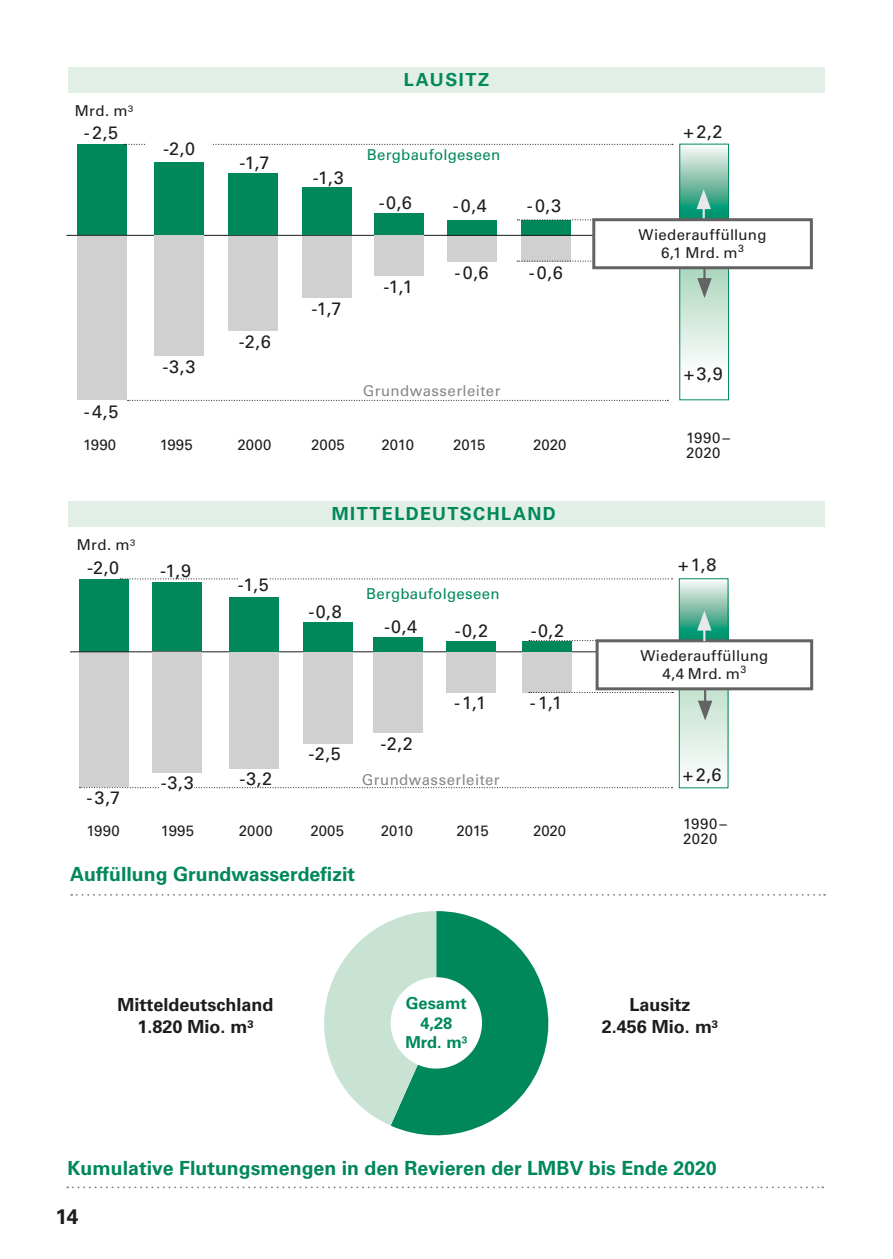
<style>
.page{position:relative;width:893px;height:1259px;background:#fff}
.page>*{position:absolute;margin:0;border:0;box-sizing:border-box;transform-origin:0 0}
.t1{font:700 21px "Univers LT Std";color:#1d1d1b}
.t2{font:700 19.5px "Univers LT Std";color:#00885b}
.t3{font:18px "Univers LT Std";color:#1d1d1b}
.t4{font:700 18px/21.6px "Univers LT Std";color:#1d1d1b;text-align:center}
.t5{font:700 18px "Univers LT Std";letter-spacing:.08em;color:#00885b}
.t6{font:700 16.5px/19.8px "Univers LT Std";color:#00885b;text-align:center}
.t7{font:15px/15px "Univers LT Std";letter-spacing:.015em;color:#1d1d1b}
.t8{font:15px "Univers LT Std";letter-spacing:.03em;color:#878787}
.t9{font:15px "Univers LT Std";letter-spacing:.02em;color:#00885b}
</style>
<div class="page">
<div style="left:69px;top:67px;width:756px;height:26px;background:#e1efe7"></div>
<div style="left:77px;top:144px;width:49px;height:91px;background:#00885b"></div>
<div style="left:77px;top:236px;width:49px;height:164px;background:#d0d0d0"></div>
<div style="left:521px;top:220px;width:49px;height:15px;background:#00885b"></div>
<div style="left:521px;top:236px;width:49px;height:25px;background:#d0d0d0"></div>
<div style="left:447px;top:220px;width:49px;height:15px;background:#00885b"></div>
<div style="left:447px;top:236px;width:49px;height:25px;background:#d0d0d0"></div>
<svg style="left:682px;top:147px;width:45px;height:71px;background:#83c4af"></svg>
<div style="left:680px;top:144px;width:49px;height:91px;border:1px solid #00885b"></div>
<svg style="left:682px;top:269px;width:45px;height:92px;background:#d1e8da"></svg>
<div style="left:680px;top:236px;width:49px;height:164px;border:1px solid #00885b"></div>
<svg style="left:517px;top:219px;width:74px;height:1px"></svg>
<svg style="left:517px;top:261px;width:75px;height:1px"></svg>
<svg style="left:124px;top:144px;width:549px;height:1px"></svg>
<svg style="left:128px;top:400px;width:540px;height:1px"></svg>
<svg style="left:696px;top:189px;width:15px;height:29px"></svg>
<hr style="left:66px;top:235px;width:696px;height:1px;background:#1d1d1b">
<div style="left:154px;top:162px;width:49px;height:73px;background:#00885b"></div>
<div style="left:154px;top:236px;width:49px;height:120px;background:#d0d0d0"></div>
<div style="left:146px;top:142px;width:66px;height:13px;background:#fff"></div>
<div style="left:229px;top:173px;width:49px;height:62px;background:#00885b"></div>
<div style="left:229px;top:236px;width:49px;height:94px;background:#d0d0d0"></div>
<div style="left:302px;top:188px;width:50px;height:47px;background:#00885b"></div>
<div style="left:302px;top:236px;width:50px;height:62px;background:#d0d0d0"></div>
<div style="left:374px;top:213px;width:49px;height:22px;background:#00885b"></div>
<div style="left:374px;top:236px;width:49px;height:40px;background:#d0d0d0"></div>
<hr style="left:703px;top:262px;width:3px;height:21px;background:#646363">
<svg style="left:697px;top:278px;width:15px;height:20px"></svg>
<div style="left:594px;top:220px;width:217px;height:48px;background:#fff"></div>
<div style="left:592px;top:218px;width:221px;height:51px;border:3px solid #646363"></div>
<div style="left:68px;top:502px;width:756px;height:25px;background:#e1efe7"></div>
<div style="left:79px;top:579px;width:49px;height:72px;background:#00885b"></div>
<div style="left:79px;top:652px;width:49px;height:135px;background:#d0d0d0"></div>
<svg style="left:681px;top:581px;width:45px;height:58px;background:#82c4af"></svg>
<div style="left:679px;top:578px;width:49px;height:73px;border:1px solid #00885b"></div>
<svg style="left:681px;top:690px;width:45px;height:80px;background:#ddede4"></svg>
<div style="left:679px;top:652px;width:49px;height:136px;border:1px solid #00885b"></div>
<svg style="left:529px;top:640px;width:67px;height:1px"></svg>
<svg style="left:120px;top:578px;width:552px;height:1px"></svg>
<svg style="left:79px;top:787px;width:593px;height:1px"></svg>
<hr style="left:70px;top:651px;width:701px;height:1px;background:#1d1d1b">
<div style="left:597px;top:641px;width:215px;height:48px;background:#fff"></div>
<div style="left:596px;top:639px;width:217px;height:51px;border:3px solid #646363"></div>
<div style="left:153px;top:582px;width:49px;height:69px;background:#00885b"></div>
<div style="left:153px;top:652px;width:49px;height:120px;background:#d0d0d0"></div>
<div style="left:161px;top:776px;width:33px;height:13px;background:#fff"></div>
<div style="left:229px;top:597px;width:49px;height:54px;background:#00885b"></div>
<div style="left:229px;top:652px;width:49px;height:117px;background:#d0d0d0"></div>
<div style="left:238px;top:578px;width:31px;height:13px;background:#fff"></div>
<div style="left:303px;top:622px;width:49px;height:29px;background:#00885b"></div>
<div style="left:303px;top:652px;width:49px;height:91px;background:#d0d0d0"></div>
<div style="left:374px;top:637px;width:49px;height:14px;background:#00885b"></div>
<div style="left:374px;top:652px;width:49px;height:80px;background:#d0d0d0"></div>
<svg style="left:697px;top:610px;width:15px;height:31px"></svg>
<svg style="left:698px;top:690px;width:14px;height:30px"></svg>
<div style="left:447px;top:641px;width:49px;height:10px;background:#00885b"></div>
<div style="left:446px;top:652px;width:50px;height:40px;background:#d0d0d0"></div>
<div style="left:523px;top:641px;width:49px;height:10px;background:#00885b"></div>
<div style="left:522px;top:652px;width:50px;height:40px;background:#d0d0d0"></div>
<svg style="left:529px;top:692px;width:144px;height:1px"></svg>
<svg style="left:71px;top:894px;width:754px;height:1px"></svg>
<svg style="left:324px;top:911px;width:225px;height:225px"></svg>
<svg style="left:67px;top:1186px;width:756px;height:2px"></svg>
<div style="left:391px;top:977px;width:91px;height:91px;background:#fff;border-radius:50%"></div>
<p class="t7" style="left:75px;top:104px;width:60px">Mrd. m³</p>
<p class="t3" style="left:84px;top:122px;width:36px">-2,5</p>
<p class="t3" style="left:163px;top:138px;width:34px">-2,0</p>
<p class="t3" style="left:84px;top:401px;width:36px">-4,5</p>
<p class="t3" style="left:162px;top:356px;width:34px">-3,3</p>
<p class="t3" style="left:239px;top:152px;width:32px">-1,7</p>
<p class="t3" style="left:239px;top:331px;width:34px">-2,6</p>
<p class="t3" style="left:313px;top:167px;width:32px">-1,3</p>
<p class="t3" style="left:311px;top:298px;width:32px">-1,7</p>
<p class="t5" style="left:404px;top:69px;width:87px">LAUSITZ</p>
<p class="t9" style="left:367px;top:146px;width:135px">Bergbaufolgeseen</p>
<p class="t3" style="left:379px;top:192px;width:34px">-0,6</p>
<p class="t3" style="left:383px;top:276px;width:31px">-1,1</p>
<p class="t3" style="left:453px;top:195px;width:36px">-0,4</p>
<p class="t3" style="left:454px;top:262px;width:36px">-0,6</p>
<p class="t8" style="left:363px;top:381px;width:139px">Grundwasserleiter</p>
<p class="t3" style="left:527px;top:195px;width:36px">-0,3</p>
<p class="t3" style="left:529px;top:262px;width:36px">-0,6</p>
<p class="t7" style="left:83px;top:437px;width:35px">1990</p>
<p class="t7" style="left:160px;top:437px;width:35px">1995</p>
<p class="t7" style="left:238px;top:437px;width:35px">2000</p>
<p class="t7" style="left:311px;top:437px;width:35px">2005</p>
<p class="t7" style="left:382px;top:437px;width:34px">2010</p>
<p class="t7" style="left:453px;top:437px;width:34px">2015</p>
<p class="t7" style="left:533px;top:437px;width:35px">2020</p>
<p class="t7" style="left:77px;top:537px;width:60px">Mrd. m³</p>
<p class="t3" style="left:87px;top:556px;width:34px">-2,0</p>
<p class="t3" style="left:160px;top:560px;width:32px">-1,9</p>
<p class="t3" style="left:86px;top:787px;width:35px">-3,7</p>
<p class="t3" style="left:161px;top:772px;width:34px">-3,3</p>
<p class="t3" style="left:238px;top:574px;width:32px">-1,5</p>
<p class="t3" style="left:239px;top:767px;width:34px">-3,2</p>
<p class="t5" style="left:332px;top:503px;width:226px">MITTELDEUTSCHLAND</p>
<p class="t3" style="left:309px;top:601px;width:35px">-0,8</p>
<p class="t9" style="left:366px;top:584px;width:135px">Bergbaufolgeseen</p>
<p class="t3" style="left:384px;top:616px;width:35px">-0,4</p>
<p class="t3" style="left:455px;top:619px;width:35px">-0,2</p>
<p class="t3" style="left:309px;top:742px;width:34px">-2,5</p>
<p class="t3" style="left:381px;top:732px;width:34px">-2,2</p>
<p class="t3" style="left:454px;top:691px;width:34px">-1,1</p>
<p class="t8" style="left:362px;top:770px;width:139px">Grundwasserleiter</p>
<p class="t3" style="left:531px;top:619px;width:35px">-0,2</p>
<p class="t3" style="left:530px;top:691px;width:34px">-1,1</p>
<p class="t7" style="left:86px;top:823px;width:35px">1990</p>
<p class="t7" style="left:161px;top:823px;width:35px">1995</p>
<p class="t7" style="left:239px;top:823px;width:35px">2000</p>
<p class="t7" style="left:310px;top:823px;width:35px">2005</p>
<p class="t7" style="left:381px;top:823px;width:34px">2010</p>
<p class="t7" style="left:456px;top:823px;width:34px">2015</p>
<p class="t7" style="left:533px;top:823px;width:35px">2020</p>
<h2 class="t2" style="left:70px;top:862px;width:286px">Auffüllung Grundwasserdefizit</h2>
<p class="t3" style="left:684px;top:121px;width:40px">+2,2</p>
<p class="t7" style="left:639px;top:226px;width:129px;line-height:18px;text-align:center">Wiederauffüllung<br>6,1 Mrd. m<sup>3</sup></p>
<p class="t3" style="left:684px;top:363px;width:41px">+3,9</p>
<p class="t7" style="left:686px;top:430px;width:45px">1990–<br>2020</p>
<p class="t3" style="left:678px;top:554px;width:40px">+1,8</p>
<p class="t7" style="left:640px;top:647px;width:129px;line-height:18px;text-align:center">Wiederauffüllung<br>4,4 Mrd. m<sup>3</sup></p>
<p class="t3" style="left:683px;top:763px;width:40px">+2,6</p>
<p class="t7" style="left:683px;top:816px;width:45px">1990–<br>2020</p>
<p class="t4" style="left:118px;top:994px;width:158px">Mitteldeutschland<br>1.820 Mio. m³</p>
<p class="t6" style="left:405px;top:993px;width:63px">Gesamt<br>4,28<br>Mrd. m³</p>
<p class="t4" style="left:602px;top:994px;width:118px">Lausitz<br>2.456 Mio. m³</p>
<h2 class="t2" style="left:68px;top:1156px;width:651px">Kumulative Flutungsmengen in den Revieren der LMBV bis Ende 2020</h2>
<h1 class="t1" style="left:56px;top:1204px;width:25px">14</h1>
</div>
